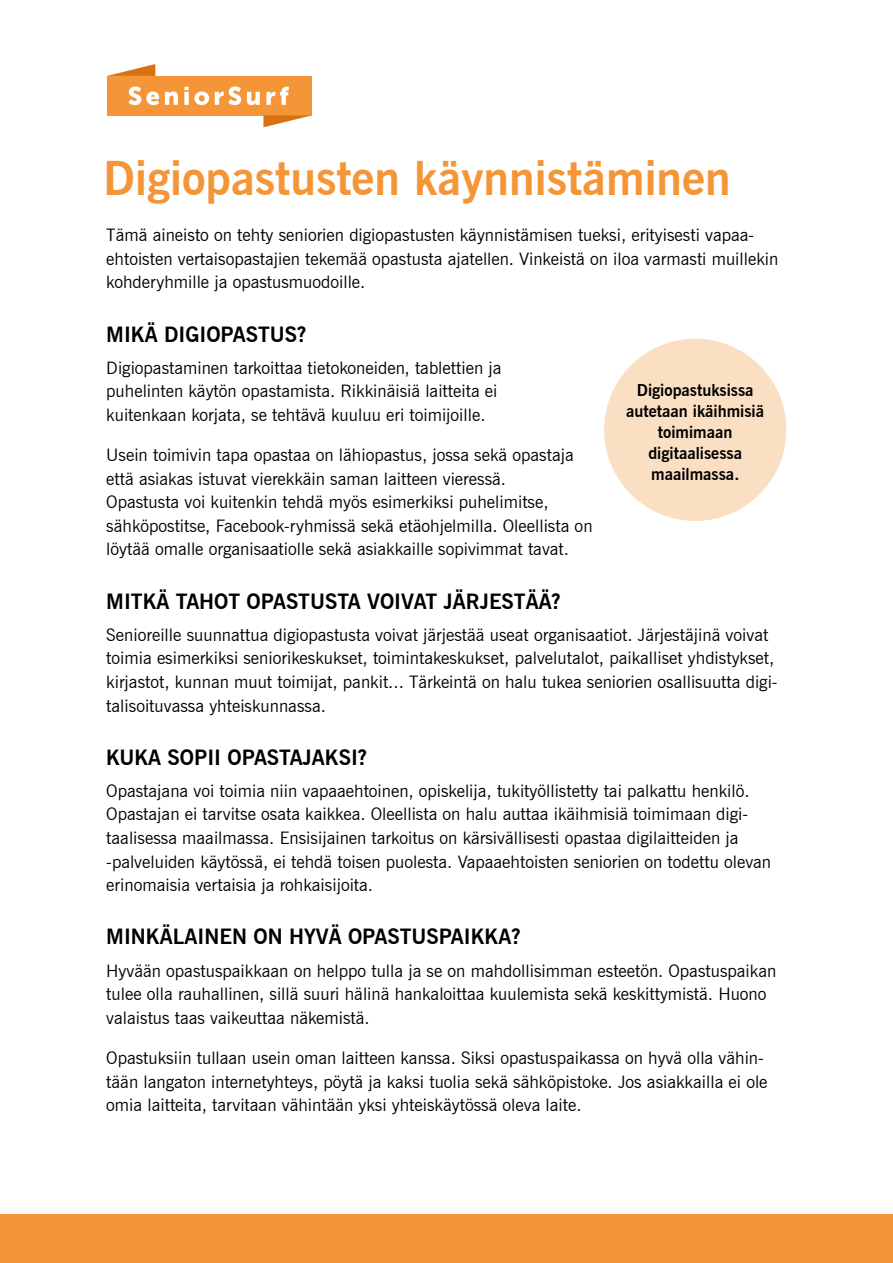
<style>
.page{position:relative;width:893px;height:1263px;background:#fff}
.page>*{position:absolute;margin:0;border:0;box-sizing:border-box;transform-origin:0 0}
.t1{font:700 46.5px "News Gothic BT";color:#f49638}
.t2{font:700 21px "News Gothic BT";color:#000}
.t3{font:17.25px/23.5px "News Gothic BT";color:#000}
.t4{font:700 16.35px/21px "News Gothic BT";color:#000;text-align:center}
</style>
<div class="page">
<div style="left:0;top:1214px;width:893px;height:49px;background:#f49638"></div>
<div style="left:604px;top:339px;width:182px;height:182px;background:#fbdfc3;border-radius:50%"></div>
<div style="left:107px;top:76px;width:205px;height:39px;background:#f49638"></div>
<svg style="left:128px;top:86px;width:31px;height:19px"></svg>
<svg style="left:165px;top:92px;width:13px;height:13px"></svg>
<svg style="left:184px;top:87px;width:25px;height:18px"></svg>
<svg style="left:215px;top:86px;width:26px;height:19px"></svg>
<svg style="left:247px;top:92px;width:13px;height:13px"></svg>
<svg style="left:266px;top:87px;width:23px;height:18px"></svg>
<svg style="left:263px;top:115px;width:49px;height:12px"></svg>
<svg style="left:107px;top:64px;width:48px;height:12px"></svg>
<h1 class="t1" style="left:103px;top:150px;width:629px">Digiopastusten käynnistäminen</h1>
<p class="t3" style="left:106px;top:223px;width:674px">Tämä aineisto on tehty seniorien digiopastusten käynnistämisen tueksi, erityisesti vapaa&shy;ehtoisten vertaisopastajien tekemää opastusta ajatellen. Vinkeistä on iloa varmasti muillekin kohderyhmille ja opastusmuodoille.</p>
<p class="t2" style="left:106px;top:321px;width:201px">MIKÄ DIGIOPASTUS?</p>
<p class="t3" style="left:106px;top:356px;width:397px">Digiopastaminen tarkoittaa tietokoneiden, tablettien ja puhelinten käytön opastamista. Rikkinäisiä laitteita ei kuitenkaan korjata, se tehtävä kuuluu eri toimijoille.</p>
<p class="t3" style="left:106px;top:443px;width:488px">Usein toimivin tapa opastaa on lähiopastus, jossa sekä opastaja että asiakas istuvat vierekkäin saman laitteen vieressä.<br>Opastusta voi kuitenkin tehdä myös esimerkiksi puhelimitse, sähköpostitse, Facebook-ryhmissä sekä etäohjelmilla. Oleellista on löytää omalle organisaatiolle sekä asiakkaille sopivimmat tavat.</p>
<p class="t2" style="left:106px;top:589px;width:456px">MITKÄ TAHOT OPASTUSTA VOIVAT JÄRJESTÄÄ?</p>
<p class="t3" style="left:106px;top:623px;width:673px">Senioreille suunnattua digiopastusta voivat järjestää useat organisaatiot. Järjestäjinä voivat toimia esimerkiksi seniorikeskukset, toimintakeskukset, palvelutalot, paikalliset yhdistykset, kirjastot, kunnan muut toimijat, pankit... Tärkeintä on halu tukea seniorien osallisuutta digi&shy;talisoituvassa yhteiskunnassa.</p>
<p class="t2" style="left:106px;top:745px;width:262px">KUKA SOPII OPASTAJAKSI?</p>
<p class="t3" style="left:106px;top:779px;width:666px">Opastajana voi toimia niin vapaaehtoinen, opiskelija, tukityöllistetty tai palkattu henkilö.<br>Opastajan ei tarvitse osata kaikkea. Oleellista on halu auttaa ikäihmisiä toimimaan digi&shy;taalisessa maailmassa. Ensisijainen tarkoitus on kärsivällisesti opastaa digilaitteiden ja -palveluiden käytössä, ei tehdä toisen puolesta. Vapaaehtoisten seniorien on todettu olevan erinomaisia vertaisia ja rohkaisijoita.</p>
<p class="t2" style="left:106px;top:924px;width:416px">MINKÄLAINEN ON HYVÄ OPASTUSPAIKKA?</p>
<p class="t3" style="left:106px;top:958px;width:671px">Hyvään opastuspaikkaan on helppo tulla ja se on mahdollisimman esteetön. Opastuspaikan tulee olla rauhallinen, sillä suuri hälinä hankaloittaa kuulemista sekä keskittymistä. Huono valaistus taas vaikeuttaa näkemistä.</p>
<p class="t3" style="left:106px;top:1046px;width:663px">Opastuksiin tullaan usein oman laitteen kanssa. Siksi opastuspaikassa on hyvä olla vähin&shy;tään langaton internetyhteys, pöytä ja kaksi tuolia sekä sähköpistoke. Jos asiakkailla ei ole omia laitteita, tarvitaan vähintään yksi yhteiskäytössä oleva laite.</p>
<p class="t4" style="left:626px;top:380px;width:139px">Digiopastuksissa autetaan ikäihmisiä toimimaan digitaalisessa maailmassa.</p>
</div>
